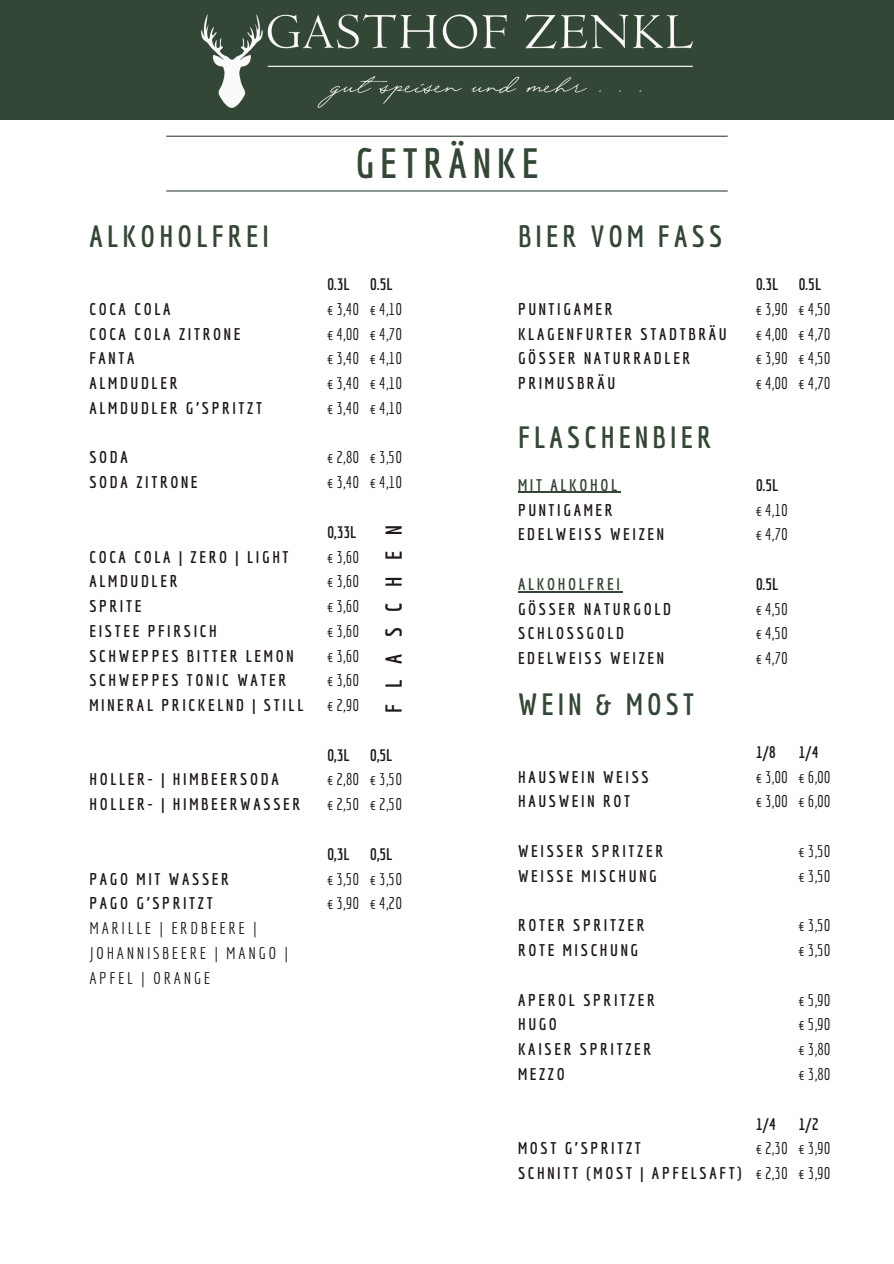
<style>
.page{position:relative;width:894px;height:1264px;background:#fff}
.page>*{position:absolute;margin:0;border:0;box-sizing:border-box;transform-origin:0 0}
.t1{font:700 41.25px "Economica";letter-spacing:.14em;color:#344635}
.t2{font:700 30px "Economica";letter-spacing:.14em;color:#344635}
.t3{font:700 22.5px "Economica";letter-spacing:.71em;color:#201919}
.t4{font:700 16.5px/24.8px "Economica";letter-spacing:.16em;color:#201919}
.t5{font:16.5px "Economica";color:#201919}
.t6{font:16.5px "Economica";letter-spacing:.16em;color:#201919}
.s1{color:#344635}
</style>
<div class="page">
<div style="left:0;top:0;width:893px;height:119px;background:#344635"></div>
<img style="left:201px;top:15px;width:491px;height:92px">
<hr style="left:166px;top:136px;width:561px;height:1px;background:#344635">
<hr style="left:166px;top:190px;width:561px;height:1px;background:#344635">
<hr style="left:518px;top:492px;width:102px;height:1px;background:#344635">
<hr style="left:518px;top:591px;width:104px;height:1px;background:#344635">
<h1 class="t2" style="left:89px;top:219px;width:181px">ALKOHOLFREI</h1>
<p class="t4" style="left:89px;top:296px;width:174px">COCA COLA<br>COCA COLA ZITRONE<br>FANTA<br>ALMDUDLER<br>ALMDUDLER G’SPRITZT</p>
<h2 class="t4" style="left:89px;top:445px;width:110px">SODA<br>SODA ZITRONE</h2>
<h2 class="t4" style="left:89px;top:544px;width:215px">COCA COLA | ZERO | LIGHT<br>ALMDUDLER<br>SPRITE<br>EISTEE PFIRSICH<br>SCHWEPPES BITTER LEMON<br>SCHWEPPES TONIC WATER<br>MINERAL PRICKELND | STILL</h2>
<h4 class="t4" style="left:89px;top:767px;width:212px">HOLLER- | HIMBEERSODA<br>HOLLER- | HIMBEERWASSER</h4>
<h4 class="t4" style="left:89px;top:866px;width:141px">PAGO MIT WASSER</h4>
<h4 class="t4" style="left:89px;top:890px;width:125px">PAGO G’SPRITZT</h4>
<h4 class="t6" style="left:89px;top:918px;width:168px">MARILLE | ERDBEERE |</h4>
<p class="t6" style="left:89px;top:943px;width:200px">JOHANNISBEERE | MANGO |</p>
<p class="t6" style="left:89px;top:968px;width:122px">APFEL | ORANGE</p>
<p class="t1" style="left:355px;top:138px;width:184px">GETRÄNKE</p>
<p class="t4" style="left:327px;top:271px;width:24px">0.3L</p>
<p class="t5" style="left:327px;top:299px;width:34px">€ 3,40</p>
<p class="t5" style="left:327px;top:324px;width:34px">€ 4,00</p>
<p class="t5" style="left:327px;top:349px;width:34px">€ 3,40</p>
<p class="t5" style="left:327px;top:373px;width:34px">€ 3,40</p>
<p class="t5" style="left:327px;top:398px;width:34px">€ 3,40</p>
<p class="t5" style="left:327px;top:448px;width:34px">€ 2,80</p>
<p class="t5" style="left:327px;top:472px;width:34px">€ 3,40</p>
<p class="t4" style="left:327px;top:519px;width:31px">0,33L</p>
<p class="t5" style="left:327px;top:547px;width:34px">€ 3,60</p>
<p class="t5" style="left:327px;top:571px;width:34px">€ 3,60</p>
<p class="t5" style="left:327px;top:596px;width:34px">€ 3,60</p>
<p class="t5" style="left:327px;top:621px;width:34px">€ 3,60</p>
<p class="t5" style="left:327px;top:646px;width:34px">€ 3,60</p>
<p class="t5" style="left:327px;top:670px;width:34px">€ 3,60</p>
<p class="t5" style="left:327px;top:695px;width:34px">€ 2,90</p>
<p class="t4" style="left:327px;top:742px;width:24px">0,3L</p>
<p class="t5" style="left:327px;top:769px;width:34px">€ 2,80</p>
<p class="t5" style="left:327px;top:794px;width:34px">€ 2,50</p>
<p class="t4" style="left:327px;top:841px;width:24px">0,3L</p>
<p class="t5" style="left:327px;top:868px;width:34px">€ 3,50</p>
<p class="t5" style="left:327px;top:893px;width:34px">€ 3,90</p>
<p class="t4" style="left:370px;top:271px;width:24px">0.5L</p>
<p class="t5" style="left:370px;top:299px;width:34px">€ 4,10</p>
<p class="t5" style="left:370px;top:324px;width:34px">€ 4,70</p>
<p class="t5" style="left:370px;top:349px;width:34px">€ 4,10</p>
<p class="t5" style="left:370px;top:373px;width:34px">€ 4,10</p>
<p class="t5" style="left:370px;top:398px;width:34px">€ 4,10</p>
<p class="t5" style="left:370px;top:448px;width:34px">€ 3,50</p>
<p class="t5" style="left:370px;top:472px;width:34px">€ 4,10</p>
<p class="t3" style="left:380px;top:712px;width:189px;rotate:-90deg">FLASCHEN</p>
<p class="t4" style="left:370px;top:742px;width:24px">0,5L</p>
<p class="t5" style="left:370px;top:769px;width:34px">€ 3,50</p>
<p class="t5" style="left:370px;top:794px;width:34px">€ 2,50</p>
<p class="t4" style="left:370px;top:841px;width:24px">0,5L</p>
<p class="t5" style="left:370px;top:868px;width:34px">€ 3,50</p>
<p class="t5" style="left:370px;top:893px;width:34px">€ 4,20</p>
<p class="t2" style="left:518px;top:219px;width:205px">BIER VOM FASS</p>
<p class="t4" style="left:518px;top:296px;width:210px">PUNTIGAMER<br>KLAGENFURTER STADTBRÄU<br>GÖSSER NATURRADLER<br>PRIMUSBRÄU</p>
<p class="t2" style="left:518px;top:419px;width:194px">FLASCHENBIER</p>
<p class="t4" style="left:518px;top:472px;width:148px"><span class="s1">MIT ALKOHOL<br></span>PUNTIGAMER<br>EDELWEISS WEIZEN</p>
<p class="t4" style="left:518px;top:571px;width:154px"><span class="s1">ALKOHOLFREI<br></span>GÖSSER NATURGOLD<br>SCHLOSSGOLD<br>EDELWEISS WEIZEN</p>
<p class="t2" style="left:518px;top:686px;width:177px">WEIN &amp; MOST</p>
<p class="t4" style="left:518px;top:764px;width:132px">HAUSWEIN WEISS<br>HAUSWEIN ROT</p>
<h2 class="t4" style="left:518px;top:838px;width:147px">WEISSER SPRITZER<br>WEISSE MISCHUNG</h2>
<h4 class="t4" style="left:518px;top:912px;width:128px">ROTER SPRITZER<br>ROTE MISCHUNG</h4>
<h4 class="t4" style="left:518px;top:987px;width:138px">APEROL SPRITZER<br>HUGO<br>KAISER SPRITZER<br>MEZZO</h4>
<h4 class="t4" style="left:518px;top:1135px;width:225px">MOST G’SPRITZT<br>SCHNITT (MOST | APFELSAFT)</h4>
<h3 class="t4" style="left:755px;top:271px;width:24px">0.3L</h3>
<h4 class="t5" style="left:755px;top:299px;width:34px">€ 3,90</h4>
<h2 class="t5" style="left:755px;top:324px;width:34px">€ 4,00</h2>
<p class="t5" style="left:755px;top:349px;width:34px">€ 3,90</p>
<p class="t5" style="left:755px;top:373px;width:34px">€ 4,00</p>
<p class="t4" style="left:798px;top:271px;width:24px">0.5L</p>
<p class="t5" style="left:798px;top:299px;width:34px">€ 4,50</p>
<p class="t5" style="left:798px;top:324px;width:34px">€ 4,70</p>
<p class="t5" style="left:798px;top:349px;width:34px">€ 4,50</p>
<p class="t5" style="left:798px;top:373px;width:34px">€ 4,70</p>
<h4 class="t4" style="left:755px;top:472px;width:24px">0.5L</h4>
<h4 class="t5" style="left:755px;top:500px;width:34px">€ 4,10</h4>
<p class="t5" style="left:755px;top:524px;width:34px">€ 4,70</p>
<p class="t4" style="left:755px;top:571px;width:24px">0.5L</p>
<p class="t5" style="left:755px;top:599px;width:34px">€ 4,50</p>
<p class="t5" style="left:755px;top:623px;width:34px">€ 4,50</p>
<p class="t5" style="left:755px;top:648px;width:34px">€ 4,70</p>
<h4 class="t4" style="left:755px;top:739px;width:22px">1/8</h4>
<h4 class="t5" style="left:755px;top:767px;width:34px">€ 3,00</h4>
<p class="t5" style="left:755px;top:791px;width:34px">€ 3,00</p>
<p class="t4" style="left:755px;top:1110px;width:22px">1/4</p>
<p class="t5" style="left:755px;top:1138px;width:34px">€ 2,30</p>
<p class="t5" style="left:755px;top:1163px;width:34px">€ 2,30</p>
<p class="t4" style="left:798px;top:739px;width:22px">1/4</p>
<p class="t5" style="left:798px;top:767px;width:34px">€ 6,00</p>
<p class="t5" style="left:798px;top:791px;width:34px">€ 6,00</p>
<p class="t5" style="left:798px;top:841px;width:34px">€ 3,50</p>
<p class="t5" style="left:798px;top:866px;width:34px">€ 3,50</p>
<p class="t5" style="left:798px;top:915px;width:34px">€ 3,50</p>
<p class="t5" style="left:798px;top:940px;width:34px">€ 3,50</p>
<p class="t5" style="left:798px;top:990px;width:34px">€ 5,90</p>
<p class="t5" style="left:798px;top:1014px;width:34px">€ 5,90</p>
<p class="t5" style="left:798px;top:1039px;width:34px">€ 3,80</p>
<p class="t5" style="left:798px;top:1064px;width:34px">€ 3,80</p>
<p class="t4" style="left:798px;top:1110px;width:22px">1/2</p>
<p class="t5" style="left:798px;top:1138px;width:34px">€ 3,90</p>
<p class="t5" style="left:798px;top:1163px;width:34px">€ 3,90</p>
</div>
